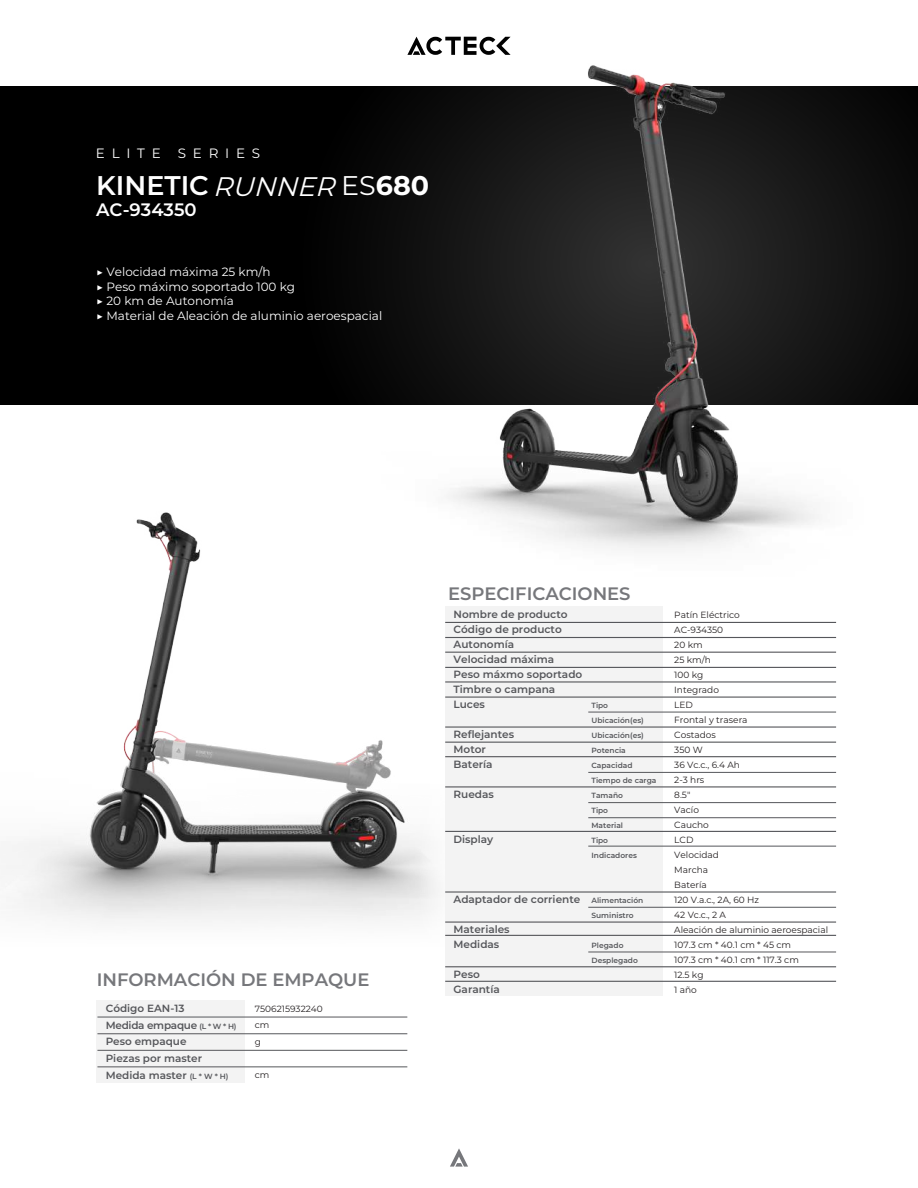
<style>
.page{position:relative;width:918px;height:1188px;background:#fff}
.page>*{position:absolute;margin:0;border:0;box-sizing:border-box;transform-origin:0 0}
.t1{font:600 27px "Montserrat";color:#fff}
.t2{font:600 18px "Montserrat";color:#76777b}
.t3{font:600 18px "Montserrat";color:#fff}
.t4{font:13.5px "Montserrat";letter-spacing:.5em;color:#fff}
.t5{font:12px/14.5px "Montserrat";color:#fff}
.t6{font:600 10.5px/15px "Montserrat";color:#56575b}
.t7{font:600 10.5px "Montserrat";letter-spacing:-.025em;color:#56575b}
.t8{font:9px/15px "Montserrat";color:#231f20}
.t9{font:600 7.5px/15px "Montserrat";color:#56575b}
.s1{font-weight:400;font-style:italic;font-size:26.85px}
.s2{font-weight:400}
.s3{font-weight:700}
.s4{font-size:7.5px}
</style>
<div class="page">
<div style="left:0;top:86px;width:918px;height:319px;background:#000"></div>
<svg style="left:450px;top:1148px;width:18px;height:19px"></svg>
<img style="left:6px;top:512px;width:603px;height:391px">
<div style="left:0;top:903px;width:499px;height:44px;background:#f7f7f7"></div>
<div style="left:417px;top:461px;width:44px;height:502px;background:linear-gradient(to right,#fafafa,#fff)"></div>
<div style="left:445px;top:607px;width:217px;height:389px;background:#f3f3f3"></div>
<div style="left:96px;top:1000px;width:148px;height:83px;background:#f3f3f3"></div>
<hr style="left:97px;top:1034px;width:310px;height:1px;background:#56575b">
<hr style="left:97px;top:1050px;width:310px;height:1px;background:#56575b">
<hr style="left:97px;top:1017px;width:310px;height:1px;background:#56575b">
<hr style="left:97px;top:1067px;width:310px;height:1px;background:#56575b">
<hr style="left:445px;top:891px;width:391px;height:2px;background:#56575b">
<hr style="left:445px;top:922px;width:391px;height:1px;background:#56575b">
<hr style="left:445px;top:935px;width:391px;height:1px;background:#56575b">
<hr style="left:445px;top:966px;width:391px;height:1px;background:#56575b">
<hr style="left:445px;top:981px;width:391px;height:1px;background:#56575b">
<hr style="left:445px;top:831px;width:391px;height:1px;background:#56575b">
<hr style="left:588px;top:712px;width:248px;height:1px;background:#56575b">
<hr style="left:588px;top:772px;width:248px;height:1px;background:#56575b">
<hr style="left:588px;top:802px;width:248px;height:1px;background:#56575b">
<hr style="left:588px;top:817px;width:248px;height:1px;background:#56575b">
<hr style="left:588px;top:846px;width:248px;height:1px;background:#56575b">
<hr style="left:588px;top:907px;width:248px;height:1px;background:#56575b">
<hr style="left:588px;top:952px;width:248px;height:1px;background:#56575b">
<hr style="left:445px;top:622px;width:391px;height:1px;background:#56575b">
<hr style="left:445px;top:637px;width:391px;height:1px;background:#56575b">
<hr style="left:445px;top:652px;width:391px;height:1px;background:#56575b">
<hr style="left:445px;top:667px;width:391px;height:1px;background:#56575b">
<hr style="left:445px;top:697px;width:391px;height:1px;background:#56575b">
<hr style="left:445px;top:681px;width:391px;height:2px;background:#56575b">
<hr style="left:445px;top:726px;width:391px;height:2px;background:#56575b">
<hr style="left:445px;top:742px;width:391px;height:1px;background:#56575b">
<hr style="left:445px;top:786px;width:391px;height:1px;background:#56575b">
<hr style="left:445px;top:756px;width:391px;height:1px;background:#56575b">
<img style="left:208px;top:36px;width:710px;height:566px">
<h3 class="t4" style="left:96px;top:144px;width:66px">ELITE</h3>
<h3 class="t4" style="left:178px;top:144px;width:84px">SERIES</h3>
<h1 class="t1" style="left:96px;top:167px;width:335px">KINETIC<span class="s1">RUNNER</span><span class="s2">ES</span><span class="s3">680</span></h1>
<h2 class="t3" style="left:96px;top:197px;width:102px">AC-934350</h2>
<h3 class="t5" style="left:96px;top:264px;width:288px">▶ Velocidad máxima 25 km/h<br>▶ Peso máximo soportado 100 kg<br>▶ 20 km de Autonomía<br>▶ Material de Aleación de aluminio aeroespacial</h3>
<h2 class="t2" style="left:97px;top:967px;width:274px">INFORMACIÓN DE EMPAQUE</h2>
<p class="t6" style="left:106px;top:1001px;width:80px">Código EAN-13</p>
<p class="t6" style="left:106px;top:1033px;width:98px;line-height:17.1px">Peso empaque<br>Piezas por master</p>
<p class="t7" style="left:106px;top:1018px;width:132px">Medida empaque <span class="s4">(L * W * H)</span></p>
<p class="t6" style="left:106px;top:1067px;width:124px">Medida master <span class="s4">(L * W * H)</span></p>
<p class="t8" style="left:255px;top:1000px;width:69px;line-height:16.5px">7506215932240 cm<br>g</p>
<p class="t8" style="left:255px;top:1067px;width:16px">cm</p>
<h2 class="t2" style="left:448px;top:581px;width:184px">ESPECIFICACIONES</h2>
<p class="t6" style="left:454px;top:606px;width:130px">Nombre de producto<br>Código de producto<br>Autonomía<br>Velocidad máxima<br>Peso máxmo soportado<br>Timbre o campana<br>Luces</p>
<p class="t6" style="left:454px;top:726px;width:62px">Reflejantes<br>Motor<br>Batería</p>
<p class="t6" style="left:454px;top:786px;width:42px">Ruedas</p>
<p class="t6" style="left:454px;top:831px;width:41px">Display</p>
<p class="t6" style="left:454px;top:891px;width:128px">Adaptador de corriente</p>
<p class="t6" style="left:454px;top:921px;width:58px">Materiales<br>Medidas</p>
<p class="t6" style="left:454px;top:966px;width:48px">Peso<br>Garantía</p>
<p class="t9" style="left:591px;top:697px;width:67px">Tipo<br>Ubicación(es)<br>Ubicación(es)<br>Potencia<br>Capacidad<br>Tiempo de carga<br>Tamaño<br>Tipo<br>Material<br>Tipo<br>Indicadores</p>
<p class="t9" style="left:591px;top:892px;width:53px">Alimentación<br>Suministro</p>
<p class="t9" style="left:591px;top:937px;width:48px">Plegado<br>Desplegado</p>
<p class="t8" style="left:674px;top:607px;width:155px">Patín Eléctrico<br>AC-934350<br>20 km<br>25 km/h<br>100 kg<br>Integrado<br>LED<br>Frontal y trasera<br>Costados<br>350 W<br>36 Vc.c., 6.4 Ah<br>2-3 hrs<br>8.5"<br>Vacío<br>Caucho<br>LCD<br>Velocidad<br>Marcha<br>Batería<br>120 V.a.c., 2A, 60 Hz<br>42 Vc.c., 2 A<br>Aleación de aluminio aeroespacial<br>107.3 cm * 40.1 cm * 45 cm<br>107.3 cm * 40.1 cm * 117.3 cm<br>12.5 kg<br>1 año</p>
</div>
